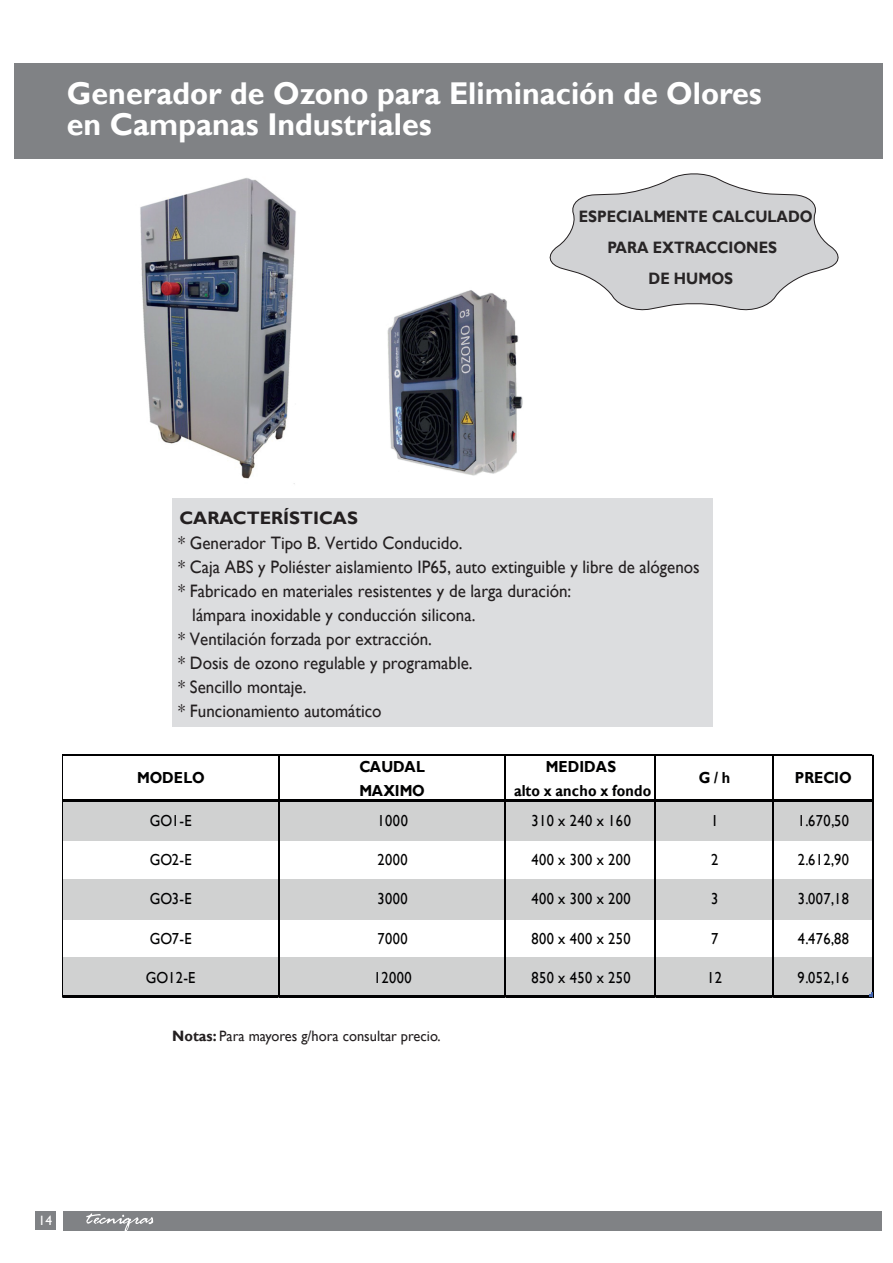
<style>
.page{position:relative;width:893px;height:1263px;background:#fff}
.page>*{position:absolute;margin:0;border:0;box-sizing:border-box;transform-origin:0 0}
.t1{font:700 31.5px/31px "Gill Sans";color:#fff;scale:.96 1}
.t2{font:18px "Gill Sans";color:#231f20;scale:.94 1}
.t3{font:700 18px "Gill Sans";color:#231f20}
.t4{font:700 16.5px "Gill Sans";color:#282526;scale:.89 1}
.t5{font:15.9px "Gill Sans";letter-spacing:.035em;color:#000001;scale:.9 1}
.t6{font:700 15.9px/24.5px "Gill Sans";color:#000001;scale:.9 1}
.t7{font:15px "Gill Sans";color:#231f20;scale:.96 1}
.t8{font:13.5px "Gill Sans";color:#fff}
.s1{font-weight:700}
</style>
<div class="page">
<div style="left:14px;top:63px;width:869px;height:96px;background:#808285"></div>
<svg style="left:549px;top:173px;width:290px;height:138px"></svg>
<div style="left:172px;top:498px;width:541px;height:229px;background:#dcdddf"></div>
<div style="left:36px;top:1211px;width:20px;height:18px;background:#808285"></div>
<div style="left:63px;top:1211px;width:818px;height:19px;background:#808285"></div>
<svg style="left:86px;top:1213px;width:67px;height:18px"></svg>
<img style="left:140px;top:178px;width:156px;height:306px">
<img style="left:387px;top:290px;width:136px;height:186px">
<div style="left:63px;top:800px;width:811px;height:41px;background:#d0d1d1"></div>
<div style="left:63px;top:879px;width:811px;height:40px;background:#d0d1d1"></div>
<div style="left:63px;top:957px;width:811px;height:41px;background:#d0d1d1"></div>
<hr style="left:63px;top:754px;width:811px;height:2px;background:#000001">
<hr style="left:63px;top:799px;width:811px;height:2px;background:#000001">
<hr style="left:62px;top:754px;width:1px;height:244px;background:#000001">
<hr style="left:278px;top:756px;width:2px;height:242px;background:#000001">
<hr style="left:504px;top:756px;width:2px;height:242px;background:#000001">
<hr style="left:654px;top:756px;width:2px;height:242px;background:#000001">
<hr style="left:772px;top:756px;width:2px;height:242px;background:#000001">
<hr style="left:63px;top:996px;width:811px;height:2px;background:#000001">
<hr style="left:872px;top:756px;width:2px;height:242px;background:#000001">
<svg style="left:869px;top:993px;width:5px;height:5px"></svg>
<h1 class="t1" style="left:67px;top:79px;width:725px">Generador de Ozono para Eliminación de Olores en Campanas Industriales</h1>
<p class="t4" style="left:579px;top:207px;width:264px">ESPECIALMENTE CALCULADO</p>
<p class="t4" style="left:608px;top:238px;width:192px">PARA EXTRACCIONES</p>
<p class="t4" style="left:649px;top:269px;width:97px">DE HUMOS</p>
<p class="t8" style="left:39px;top:1212px;width:15px">14</p>
<p class="t3" style="left:179px;top:507px;width:180px">CARACTERÍSTICAS</p>
<p class="t2" style="left:178px;top:533px;width:304px">* Generador Tipo B. Vertido Conducido.</p>
<p class="t2" style="left:178px;top:557px;width:556px">* Caja ABS y Poliéster aislamiento IP65, auto extinguible y libre de alógenos</p>
<p class="t2" style="left:178px;top:581px;width:420px">* Fabricado en materiales resistentes y de larga duración:</p>
<p class="t2" style="left:192px;top:605px;width:303px">lámpara inoxidable y conducción silicona.</p>
<p class="t2" style="left:178px;top:629px;width:272px">* Ventilación forzada por extracción.</p>
<p class="t2" style="left:178px;top:653px;width:315px">* Dosis de ozono regulable y programable.</p>
<p class="t2" style="left:178px;top:677px;width:138px">* Sencillo montaje.</p>
<p class="t2" style="left:178px;top:701px;width:218px">* Funcionamiento automático</p>
<p class="t6" style="left:137px;top:766px;width:76px">MODELO</p>
<p class="t6" style="left:359px;top:754px;width:74px">CAUDAL<br>MAXIMO</p>
<p class="t6" style="left:514px;top:754px;width:154px;text-align:center">MEDIDAS<br>alto x ancho x fondo</p>
<p class="t6" style="left:699px;top:766px;width:37px">G/h</p>
<p class="t6" style="left:795px;top:766px;width:65px">PRECIO</p>
<p class="t5" style="left:150px;top:811px;width:48px">GO1-E</p>
<p class="t5" style="left:378px;top:811px;width:35px">1000</p>
<p class="t5" style="left:531px;top:811px;width:112px">310 x 240 x 160</p>
<p class="t5" style="left:711px;top:811px;width:10px">1</p>
<p class="t5" style="left:798px;top:811px;width:59px">1.670,50</p>
<p class="t5" style="left:150px;top:850px;width:48px">GO2-E</p>
<p class="t5" style="left:378px;top:850px;width:35px">2000</p>
<p class="t5" style="left:531px;top:850px;width:112px">400 x 300 x 200</p>
<p class="t5" style="left:711px;top:850px;width:10px">2</p>
<p class="t5" style="left:798px;top:850px;width:59px">2.612,90</p>
<p class="t5" style="left:150px;top:890px;width:48px">GO3-E</p>
<p class="t5" style="left:378px;top:890px;width:35px">3000</p>
<p class="t5" style="left:531px;top:890px;width:112px">400 x 300 x 200</p>
<p class="t5" style="left:711px;top:890px;width:10px">3</p>
<p class="t5" style="left:798px;top:890px;width:59px">3.007,18</p>
<p class="t5" style="left:150px;top:929px;width:48px">GO7-E</p>
<p class="t5" style="left:378px;top:929px;width:35px">7000</p>
<p class="t5" style="left:531px;top:929px;width:112px">800 x 400 x 250</p>
<p class="t5" style="left:711px;top:929px;width:10px">7</p>
<p class="t5" style="left:798px;top:929px;width:59px">4.476,88</p>
<p class="t5" style="left:146px;top:968px;width:56px">GO12-E</p>
<p class="t5" style="left:374px;top:968px;width:44px">12000</p>
<p class="t5" style="left:531px;top:968px;width:112px">850 x 450 x 250</p>
<p class="t5" style="left:707px;top:968px;width:18px">12</p>
<p class="t5" style="left:798px;top:968px;width:59px">9.052,16</p>
<p class="t7" style="left:172px;top:1027px;width:281px"><span class="s1">Notas:</span> Para mayores g/hora consultar precio.</p>
</div>
